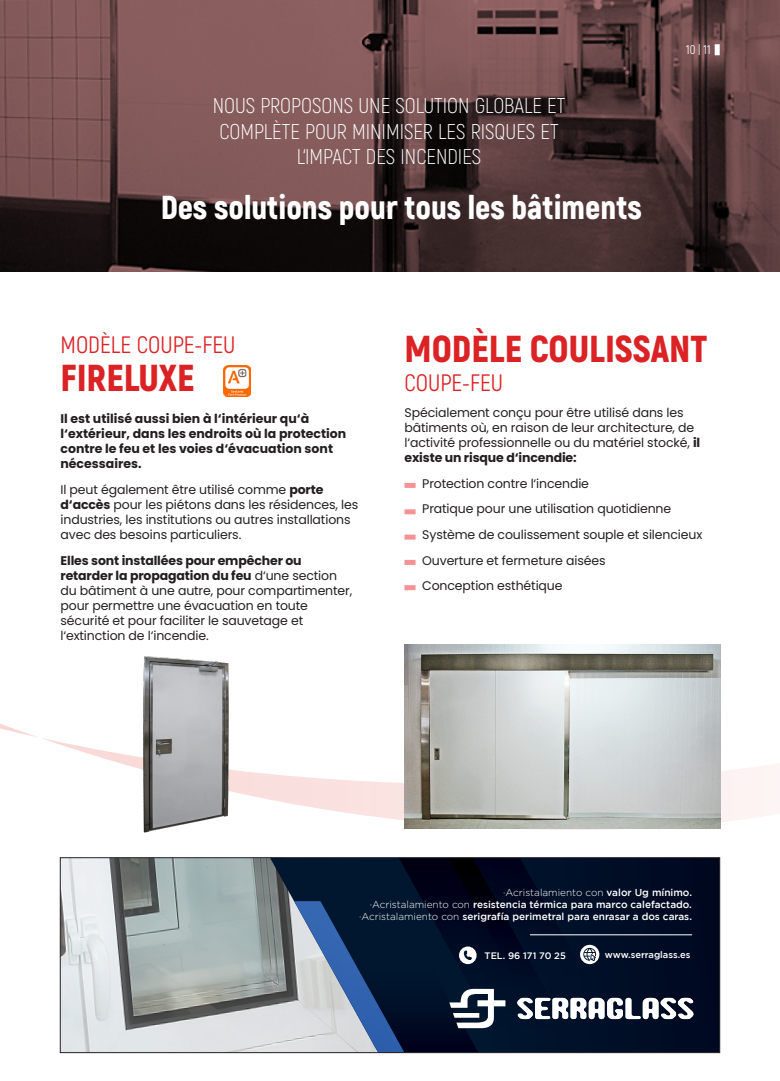
<style>
.page{position:relative;width:780px;height:1081px;background:#fff}
.page>*{position:absolute;margin:0;border:0;box-sizing:border-box;transform-origin:0 0}
.t1{font:900 37.5px "Akrobat";color:#db2225}
.t2{font:900 33.25px "Akrobat";color:#fff}
.t3{font:23.75px "Akrobat";color:#db2225}
.t4{font:300 21.38px/25.6px "Akrobat";color:#fff;text-align:center}
.t5{font:12.5px/15px "Poppins";letter-spacing:-.01em;color:#231f20}
.t6{font:700 12.5px/15px "Poppins";color:#231f20}
.t7{font:12.5px "Akrobat";color:#fff}
.t8{font:500 10px/12px "Gotham";color:#fff;text-align:right}
.t9{font:500 9.38px "Gotham";color:#fff}
.s1{font-weight:700}
.s2{font-weight:300}
</style>
<div class="page">
<img style="left:0;top:0;width:780px;height:271px">
<svg style="left:62px;top:859px;width:208px;height:192px;background:#b2baba"></svg>
<svg style="left:270px;top:859px;width:448px;height:192px;background:#3f4653"></svg>
<svg style="left:294px;top:859px;width:400px;height:192px;background:#212f46"></svg>
<div style="left:60px;top:857px;width:660px;height:196px;border:1px solid #231f20"></div>
<div style="left:714px;top:44px;width:5px;height:11px;background:#fff"></div>
<div style="left:404px;top:483px;width:11px;height:5px;background:#f59296"></div>
<div style="left:404px;top:509px;width:11px;height:5px;background:#f59296"></div>
<div style="left:404px;top:560px;width:11px;height:5px;background:#f59296"></div>
<div style="left:404px;top:534px;width:11px;height:5px;background:#f59296"></div>
<div style="left:404px;top:585px;width:11px;height:5px;background:#f59296"></div>
<svg style="left:0;top:644px;width:778px;height:186px"></svg>
<img style="left:223px;top:365px;width:28px;height:31px">
<img style="left:140px;top:652px;width:92px;height:181px">
<img style="left:404px;top:645px;width:316px;height:183px">
<p class="t4" style="left:213px;top:93px;width:354px">NOUS PROPOSONS UNE SOLUTION GLOBALE ET<br>COMPLÈTE POUR MINIMISER LES RISQUES ET<br>L‘IMPACT DES INCENDIES</p>
<p class="t2" style="left:161px;top:185px;width:482px">Des solutions pour tous les bâtiments</p>
<p class="t7" style="left:686px;top:42px;width:26px">10 | 11</p>
<p class="t3" style="left:60px;top:331px;width:176px">MODÈLE COUPE-FEU</p>
<p class="t1" style="left:60px;top:353px;width:136px">FIRELUXE</p>
<p class="t6" style="left:60px;top:411px;width:287px">Il est utilisé aussi bien à l‘intérieur qu‘à l‘extérieur, dans les endroits où la protection contre le feu et les voies d‘évacuation sont nécessaires.</p>
<p class="t5" style="left:60px;top:482px;width:299px">Il peut également être utilisé comme <span class="s1">porte d‘accès</span> pour les piétons dans les résidences, les industries, les institutions ou autres installations avec des besoins particuliers.</p>
<p class="t5" style="left:60px;top:553px;width:293px"><span class="s1">Elles sont installées pour empêcher ou retarder la propagation du feu</span> d‘une section du bâtiment à une autre, pour compartimenter, pour permettre une évacuation en toute sécurité et pour faciliter le sauvetage et l‘extinction de l‘incendie.</p>
<p class="t1" style="left:404px;top:325px;width:304px">MODÈLE COULISSANT</p>
<p class="t3" style="left:404px;top:368px;width:100px">COUPE-FEU</p>
<p class="t5" style="left:404px;top:405px;width:297px">Spécialement conçu pour être utilisé dans les bâtiments où, en raison de leur architecture, de l‘activité professionnelle ou du matériel stocké, <span class="s1">il existe un risque d‘incendie:</span></p>
<p class="t5" style="left:422px;top:476px;width:168px">Protection contre l‘incendie</p>
<p class="t5" style="left:422px;top:502px;width:250px">Pratique pour une utilisation quotidienne</p>
<p class="t5" style="left:422px;top:527px;width:281px">Système de coulissement souple et silencieux</p>
<p class="t5" style="left:422px;top:553px;width:185px">Ouverture et fermeture aisées</p>
<p class="t5" style="left:422px;top:578px;width:142px">Conception esthétique</p>
<p class="t8" style="left:359px;top:886px;width:334px"><span class="s2">·Acristalamiento con</span> valor Ug mínimo.<br><span class="s2">·Acristalamiento con</span> resistencia térmica para marco calefactado. <span class="s2">·Acristalamiento con</span> serigrafía perimetral para enrasar a dos caras.</p>
<p class="t9" style="left:484px;top:950px;width:83px">TEL. 96 171 70 25</p>
<p class="t9" style="left:604px;top:949px;width:87px">www.serraglass.es</p>
</div>
